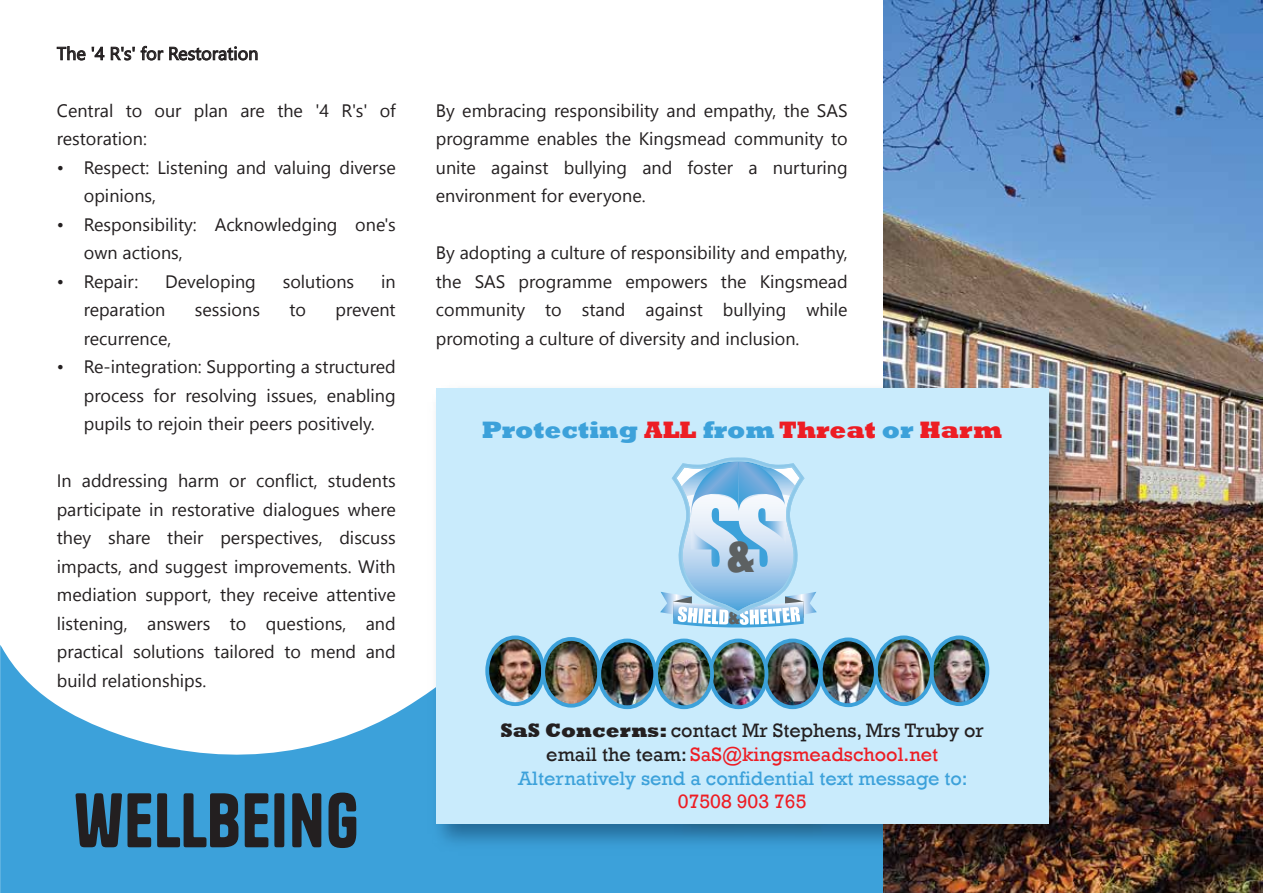
<style>
.page{position:relative;width:1263px;height:893px;background:#fff}
.page>*{position:absolute;margin:0;border:0;box-sizing:border-box;transform-origin:0 0}
.t1{font:72px "Tanker";letter-spacing:.02em;color:#231f20}
.t2{font:46.95px "Impact";color:#5d6162}
.t3{font:800 24.3px "Rockwell";color:#3ca1da}
.t4{font:19.95px/23.9px "Rockwell";color:#3ca1da;text-align:center}
.t5{font:19.95px "Rockwell";color:#ed1d24}
.t6{font:19.5px "Impact";color:#5d6162}
.t7{font:18px "Segoe UI Emoji";color:#231f20}
.s1{color:#ed1d24}
.s2{font-weight:800;color:#231f20}
.s3{color:#231f20}
</style>
<div class="page">
<svg style="left:0;top:645px;width:883px;height:248px;fill:#3ca1da"></svg>
<img style="left:883px;top:0;width:380px;height:893px">
<img style="left:424px;top:376px;width:657px;height:481px">
<div style="left:436px;top:388px;width:612px;height:436px;background:#c9ebfc"></div>
<svg style="left:660px;top:458px;width:157px;height:169px"></svg>
<img style="left:877px;top:640px;width:110px;height:64px">
<div style="left:929px;top:635px;width:60px;height:71px;border:4px solid #3ca1da;border-radius:50%"></div>
<img style="left:489px;top:640px;width:53px;height:64px">
<div style="left:485px;top:635px;width:60px;height:71px;border:4px solid #3ca1da;border-radius:50%"></div>
<div style="left:874px;top:635px;width:60px;height:71px;border:4px solid #3ca1da;border-radius:50%"></div>
<img style="left:821px;top:639px;width:55px;height:66px">
<div style="left:819px;top:637px;width:59px;height:70px;border:4px solid #3ca1da;border-radius:50%"></div>
<img style="left:544px;top:639px;width:166px;height:68px">
<div style="left:541px;top:637px;width:60px;height:71px;border:4px solid #3ca1da;border-radius:50%"></div>
<div style="left:597px;top:639px;width:60px;height:70px;border:4px solid #3ca1da;border-radius:50%"></div>
<img style="left:766px;top:640px;width:55px;height:67px">
<div style="left:763px;top:639px;width:59px;height:70px;border:4px solid #3ca1da;border-radius:50%"></div>
<img style="left:710px;top:642px;width:56px;height:65px">
<div style="left:708px;top:639px;width:60px;height:70px;border:4px solid #3ca1da;border-radius:50%"></div>
<div style="left:654px;top:639px;width:60px;height:70px;border:4px solid #3ca1da;border-radius:50%"></div>
<svg style="left:57px;top:46px;width:29px;height:14px"></svg>
<svg style="left:92px;top:47px;width:12px;height:13px"></svg>
<svg style="left:111px;top:47px;width:24px;height:13px"></svg>
<svg style="left:141px;top:46px;width:22px;height:14px"></svg>
<svg style="left:169px;top:46px;width:89px;height:14px"></svg>
<svg style="left:58px;top:649px;width:32px;height:13px"></svg>
<svg style="left:99px;top:645px;width:19px;height:13px"></svg>
<svg style="left:173px;top:645px;width:2px;height:13px"></svg>
<svg style="left:221px;top:645px;width:12px;height:13px"></svg>
<svg style="left:250px;top:645px;width:23px;height:13px"></svg>
<svg style="left:103px;top:677px;width:27px;height:10px"></svg>
<svg style="left:138px;top:674px;width:2px;height:13px"></svg>
<svg style="left:285px;top:647px;width:15px;height:11px"></svg>
<svg style="left:312px;top:645px;width:82px;height:13px"></svg>
<svg style="left:58px;top:673px;width:37px;height:14px"></svg>
<svg style="left:171px;top:673px;width:34px;height:18px"></svg>
<p class="t7" style="left:95px;top:42px;width:63px">✔ ▲ □</p>
<p class="t7" style="left:188px;top:42px;width:72px">▲▼□ ▼ □■</p>
<p class="t7" style="left:77px;top:99px;width:99px">■▼ ● ▼□ □◆</p>
<p class="t7" style="left:72px;top:128px;width:72px">▲▼□ ▼ □■</p>
<p class="t7" style="left:139px;top:156px;width:80px">▼ ▲▼ ■■</p>
<p class="t7" style="left:246px;top:156px;width:77px">■ ❖ ●◆■</p>
<p class="t7" style="left:84px;top:185px;width:70px">□ ■□■▲</p>
<p class="t7" style="left:57px;top:213px;width:129px">• ▲ □■▲ ●▼</p>
<p class="t7" style="left:244px;top:213px;width:40px">■□ ●</p>
<p class="t7" style="left:317px;top:213px;width:81px">■ □■ ▲</p>
<p class="t7" style="left:84px;top:242px;width:96px">□ ■ ▼□■▲</p>
<p class="t7" style="left:57px;top:270px;width:9px">•</p>
<p class="t7" style="left:187px;top:270px;width:59px">❖●□ ■</p>
<p class="t7" style="left:283px;top:270px;width:73px">▲□●◆▼ □■▲</p>
<p class="t7" style="left:386px;top:270px;width:12px">■</p>
<p class="t7" style="left:134px;top:299px;width:33px">▼□■</p>
<p class="t7" style="left:195px;top:299px;width:67px">▲ ▲▲ □■▲</p>
<p class="t7" style="left:361px;top:299px;width:36px">❖ ■▼</p>
<p class="t7" style="left:57px;top:356px;width:9px">•</p>
<p class="t7" style="left:167px;top:356px;width:120px">▼□■ ◆ □▼■</p>
<p class="t7" style="left:315px;top:356px;width:56px">▲▼ ◆ ▼◆</p>
<p class="t7" style="left:100px;top:384px;width:71px">□ ▲▲ □</p>
<p class="t7" style="left:201px;top:384px;width:47px">▲□●❖ ■</p>
<p class="t7" style="left:271px;top:384px;width:44px">▲▲◆ ▲</p>
<p class="t7" style="left:336px;top:384px;width:50px">■ ●■</p>
<p class="t7" style="left:94px;top:413px;width:60px">◆ ●▲ ▼□</p>
<p class="t7" style="left:178px;top:413px;width:38px">□■ ▼</p>
<p class="t7" style="left:285px;top:413px;width:80px">▲ □▲▼❖ ●</p>
<p class="t7" style="left:62px;top:470px;width:12px">■</p>
<p class="t7" style="left:128px;top:470px;width:31px">▲▲■</p>
<p class="t7" style="left:229px;top:470px;width:168px">□ □■ ● ▼ ▲▼◆ ■▼▲</p>
<p class="t7" style="left:83px;top:498px;width:82px">▼ ▼ ■</p>
<p class="t7" style="left:187px;top:498px;width:60px">▲▼□ ▼❖</p>
<p class="t7" style="left:287px;top:498px;width:54px">●□◆▲</p>
<p class="t7" style="left:247px;top:527px;width:73px">▲ ▼❖▲</p>
<p class="t7" style="left:354px;top:527px;width:43px">▲ ◆▲▲</p>
<p class="t7" style="left:105px;top:555px;width:80px">▼▲ ■ ▲◆</p>
<p class="t7" style="left:324px;top:555px;width:25px">■▼▲</p>
<p class="t7" style="left:106px;top:584px;width:122px">▼□■ ▲◆ □▼ ▼</p>
<p class="t7" style="left:300px;top:584px;width:88px">❖ ▼▼ ■▼❖</p>
<p class="t7" style="left:57px;top:612px;width:58px">●▲▼ ■■</p>
<p class="t7" style="left:203px;top:612px;width:141px">▲ ▼□ ❑◆ ▲▼ □■▲</p>
<p class="t7" style="left:375px;top:612px;width:12px">■</p>
<p class="t7" style="left:91px;top:641px;width:159px">▼ ● ▲□●◆▼ □■▲ ▼ ●□</p>
<p class="t7" style="left:117px;top:669px;width:54px">● ▼□■▲</p>
<h1 class="t1" style="left:74px;top:776px;width:285px">WELLBEING</h1>
<p class="t7" style="left:526px;top:99px;width:126px">■ ▲ □■▲ ●▼</p>
<p class="t7" style="left:676px;top:99px;width:12px">■</p>
<p class="t7" style="left:546px;top:128px;width:67px">■ ●▲ ▼</p>
<p class="t7" style="left:742px;top:128px;width:107px">□ ◆■▼ ▼□</p>
<p class="t7" style="left:436px;top:156px;width:32px">◆■▼</p>
<p class="t7" style="left:524px;top:156px;width:25px">■▲▼</p>
<p class="t7" style="left:574px;top:156px;width:44px">◆●● ■</p>
<p class="t7" style="left:651px;top:156px;width:68px">■ □▲▼</p>
<p class="t7" style="left:773px;top:156px;width:66px">■◆ ▼◆ ■</p>
<p class="t7" style="left:445px;top:185px;width:51px">■❖ □■</p>
<p class="t7" style="left:520px;top:185px;width:68px">■▼ □ ❖</p>
<p class="t7" style="left:479px;top:242px;width:43px">□ ▼■</p>
<p class="t7" style="left:559px;top:242px;width:63px">◆●▼◆ □</p>
<p class="t7" style="left:646px;top:242px;width:82px">▲ □■▲ ●▼</p>
<p class="t7" style="left:750px;top:242px;width:12px">■</p>
<p class="t7" style="left:661px;top:270px;width:68px">□ ▲ ▼</p>
<p class="t7" style="left:444px;top:299px;width:74px">□ ◆■▼</p>
<p class="t7" style="left:545px;top:299px;width:71px">▼□ ▲▼ ■</p>
<p class="t7" style="left:679px;top:299px;width:25px">■▲▼</p>
<p class="t7" style="left:733px;top:299px;width:44px">◆●● ■</p>
<p class="t7" style="left:834px;top:299px;width:6px">●</p>
<p class="t7" style="left:452px;top:327px;width:59px">□ □▼■</p>
<p class="t7" style="left:548px;top:327px;width:63px">◆●▼◆ □</p>
<p class="t7" style="left:634px;top:327px;width:44px">❖ ▲▼</p>
<p class="t7" style="left:700px;top:327px;width:97px">■ ■ ●◆▲ □■</p>
<h3 class="t3" style="left:482px;top:415px;width:522px">Protecting <span class="s1">ALL</span> from <span class="s1">Threat</span> or <span class="s1">Harm</span></h3>
<h2 class="t2" style="left:727px;top:517px;width:29px">&amp;</h2>
<p class="t6" style="left:728px;top:602px;width:13px">&amp;</p>
<p class="t4" style="left:500px;top:718px;width:485px"><span class="s2">SaS Concerns:</span> <span class="s3">contact Mr Stephens, Mrs Truby or email the team:</span> <span class="s1">SaS@kingsmeadschool.net<br></span>Alternatively send a confidential text message to:</p>
<p class="t5" style="left:678px;top:790px;width:130px">07508 903 765</p>
</div>
